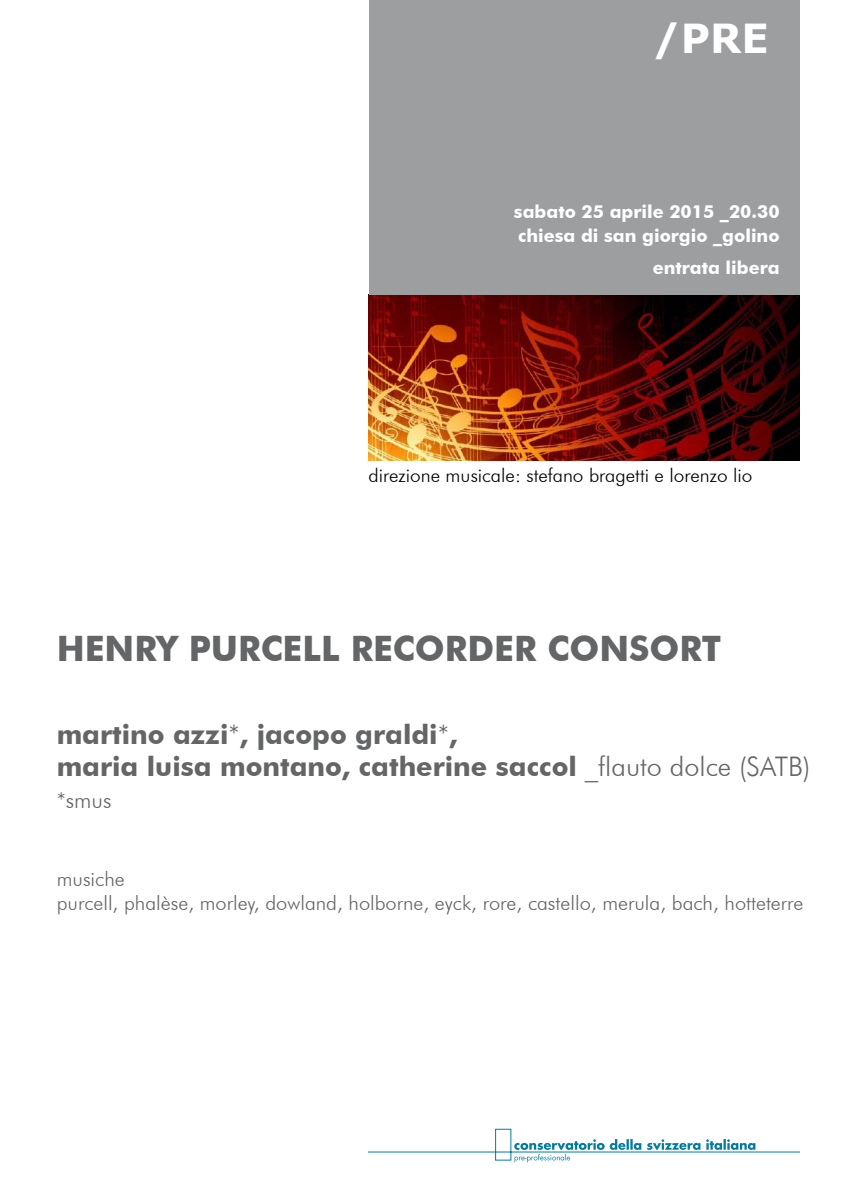
<style>
.page{position:relative;width:842px;height:1191px;background:#fff}
.page>*{position:absolute;margin:0;border:0;box-sizing:border-box;transform-origin:0 0}
.t1{font:700 40px "Verdana";color:#fff}
.t2{font:700 35px "Futura BT";color:#646567}
.t3{font:700 27px/32px "Futura BT";color:#646567}
.t4{font:300 22px "Futura BT";color:#646567}
.t5{font:300 20px/24px "Futura BT";color:#646567}
.t6{font:300 19px "Futura BT";color:#000}
.t7{font:700 18px/24px "Futura BT";color:#fff}
.s1{font-weight:300}
</style>
<div class="page">
<img style="left:369px;top:295px;width:430px;height:165px">
<div style="left:369px;top:0;width:430px;height:295px;background:#9c9e9f"></div>
<svg style="left:369px;top:1128px;width:430px;height:34px"></svg>
<h1 class="t1" style="left:653px;top:10px;width:117px">/PRE</h1>
<p class="t7" style="left:514px;top:199px;width:267px">sabato 25 aprile 2015 _20.30 chiesa di san giorgio _golino</p>
<p class="t7" style="left:653px;top:255px;width:128px">entrata libera</p>
<p class="t6" style="left:369px;top:464px;width:385px">direzione musicale: stefano bragetti e lorenzo lio</p>
<h2 class="t2" style="left:57px;top:627px;width:666px">HENRY PURCELL RECORDER CONSORT</h2>
<h3 class="t3" style="left:57px;top:718px;width:755px">martino azzi<span class="s1">*</span>, jacopo graldi<span class="s1">*</span>,<br>maria luisa montano, catherine saccol <span class="s1">_flauto dolce (SATB)</span></h3>
<p class="t4" style="left:57px;top:786px;width:56px">*smus</p>
<p class="t5" style="left:57px;top:867px;width:748px">musiche<br>purcell, phalèse, morley, dowland, holborne, eyck, rore, castello, merula, bach, hotteterre</p>
</div>
